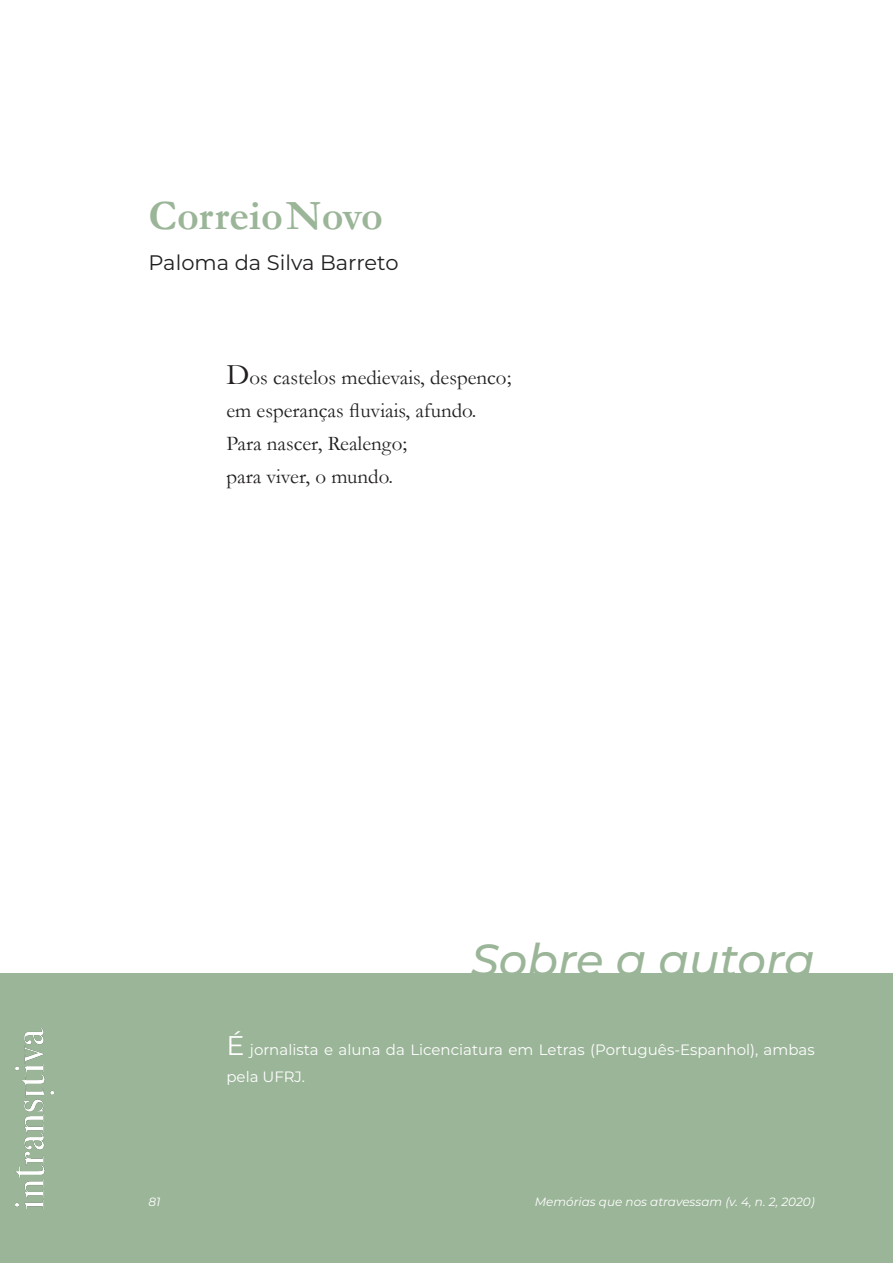
<style>
.page{position:relative;width:893px;height:1263px;background:#fff}
.page>*{position:absolute;margin:0;border:0;box-sizing:border-box;transform-origin:0 0}
.t1{font:italic 500 45px "Montserrat";color:#9bb598}
.t2{font:700 42px "Garamond";color:#9bb598}
.t3{font:21px/33px "Garamond";color:#231f20}
.t4{font:21px "Montserrat";color:#231f20}
.t5{font:15px/27px "Montserrat";color:#fff}
.t6{font:italic 12px "Montserrat";color:#fff}
.s1{font-size:30px}
.s2{font-size:27px}
</style>
<div class="page">
<div style="left:0;top:974px;width:893px;height:289px;background:#9bb598"></div>
<img style="left:15px;top:1029px;width:39px;height:180px">
<h2 class="t2" style="left:149px;top:187px;width:236px">Correio Novo</h2>
<p class="t4" style="left:149px;top:248px;width:252px">Paloma da Silva Barreto</p>
<p class="t3" style="left:226px;top:360px;width:286px"><span class="s1">D</span>os castelos medievais, despenco; em esperanças fluviais, afundo.<br>Para nascer, Realengo;<br>para viver, o mundo.</p>
<h1 class="t1" style="left:471px;top:929px;width:345px">Sobre a autora</h1>
<p class="t6" style="left:149px;top:1193px;width:13px">81</p>
<p class="t5" style="left:226px;top:1036px;width:590px"><span class="s2">É</span> jornalista e aluna da Licenciatura em Letras (Português-Espanhol), ambas pela UFRJ.</p>
<p class="t6" style="left:535px;top:1193px;width:281px">Memórias que nos atravessam (v. 4, n. 2, 2020)</p>
</div>
